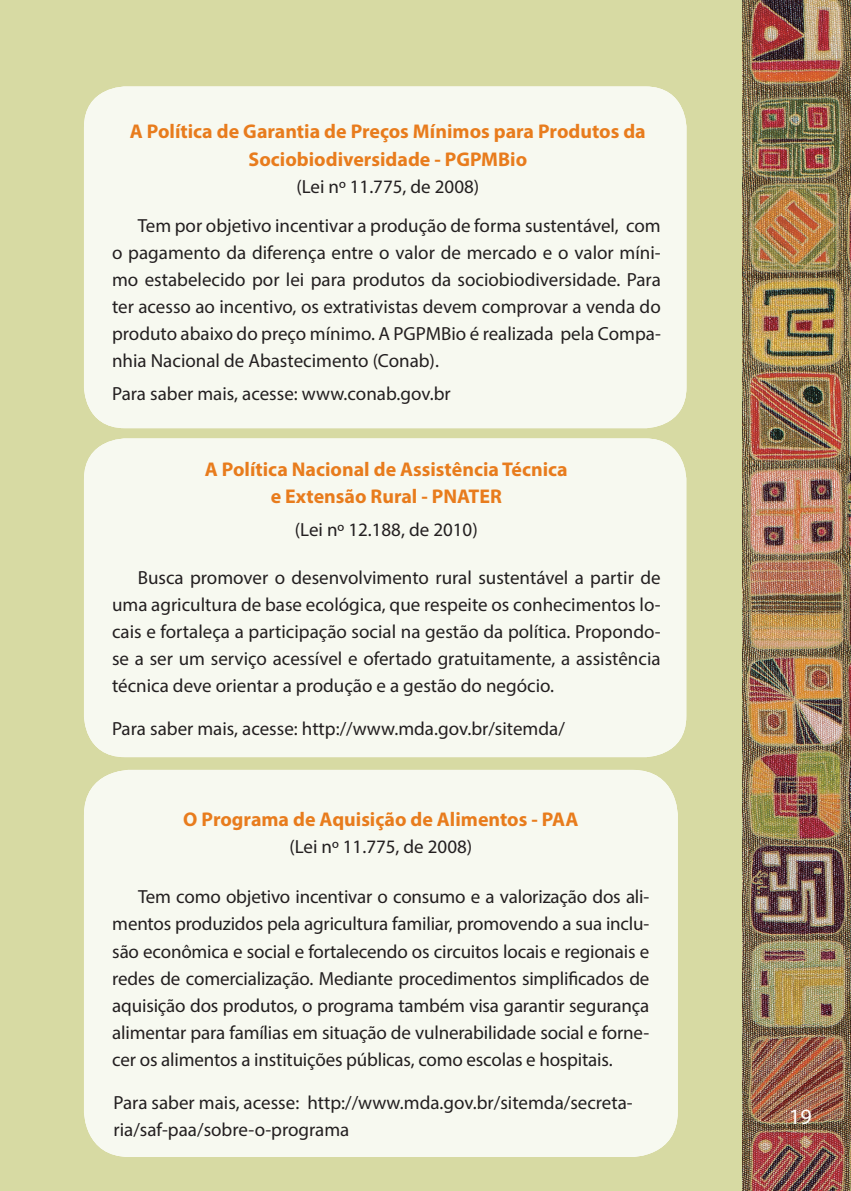
<style>
.page{position:relative;width:851px;height:1191px;background:#fff}
.page>*{position:absolute;margin:0;border:0;box-sizing:border-box;transform-origin:0 0}
.t1{font:22px "Myriad Pro";color:#fff}
.t2{font:700 20px/27.2px "Myriad Pro";color:#e87c1d;text-align:center}
.t3{font:19px/27.2px "Myriad Pro";color:#231f20;text-align:justify}
</style>
<div class="page">
<div style="left:0;top:0;width:742px;height:1191px;background:#d7daa3"></div>
<img style="left:742px;top:0;width:108px;height:1191px">
<div style="left:84px;top:86px;width:602px;height:342px;background:#f7f9f0;border-radius:41px"></div>
<div style="left:84px;top:438px;width:602px;height:319px;background:#f7f9f0;border-radius:41px"></div>
<div style="left:84px;top:770px;width:593px;height:387px;background:#f7f9f0;border-radius:45px"></div>
<p class="t2" style="left:130px;top:117px;width:517px">A Política de Garantia de Preços Mínimos para Produtos da<br>Sociobiodiversidade - PGPMBio</p>
<p class="t3" style="left:296px;top:172px;width:184px">(Lei nº 11.775, de 2008)</p>
<p class="t3" style="left:112px;top:211px;width:550px;text-indent:26px">Tem por objetivo incentivar a produção de forma sustentável, com o pagamento da diferença entre o valor de mercado e o valor míni&shy;mo estabelecido por lei para produtos da sociobiodiversidade. Para ter acesso ao incentivo, os extrativistas devem comprovar a venda do produto abaixo do preço mínimo. A PGPMBio é realizada pela Compa&shy;nhia Nacional de Abastecimento (Conab).</p>
<p class="t3" style="left:112px;top:379px;width:340px">Para saber mais, acesse: www.conab.gov.br</p>
<p class="t2" style="left:205px;top:455px;width:364px">A Política Nacional de Assistência Técnica e Extensão Rural - PNATER</p>
<p class="t3" style="left:295px;top:515px;width:184px">(Lei nº 12.188, de 2010)</p>
<p class="t3" style="left:112px;top:563px;width:550px;text-indent:26px">Busca promover o desenvolvimento rural sustentável a partir de uma agricultura de base ecológica, que respeite os conhecimentos lo&shy;cais e fortaleça a participação social na gestão da política. Propondo&shy;se a ser um serviço acessível e ofertado gratuitamente, a assistência técnica deve orientar a produção e a gestão do negócio.</p>
<p class="t3" style="left:112px;top:714px;width:454px">Para saber mais, acesse: http://www.mda.gov.br/sitemda/</p>
<p class="t2" style="left:183px;top:804px;width:396px">O Programa de Aquisição de Alimentos - PAA</p>
<p class="t3" style="left:289px;top:832px;width:184px">(Lei nº 11.775, de 2008)</p>
<p class="t3" style="left:112px;top:883px;width:538px;text-indent:26px">Tem como objetivo incentivar o consumo e a valorização dos ali&shy;mentos produzidos pela agricultura familiar, promovendo a sua inclu&shy;são econômica e social e fortalecendo os circuitos locais e regionais e redes de comercialização. Mediante procedimentos simplificados de aquisição dos produtos, o programa também visa garantir segurança alimentar para famílias em situação de vulnerabilidade social e forne&shy;cer os alimentos a instituições públicas, como escolas e hospitais.</p>
<p class="t3" style="left:113px;top:1088px;width:520px">Para saber mais, acesse: http://www.mda.gov.br/sitemda/secreta&shy;ria/saf-paa/sobre-o-programa</p>
<p class="t1" style="left:789px;top:1103px;width:24px">19</p>
</div>
